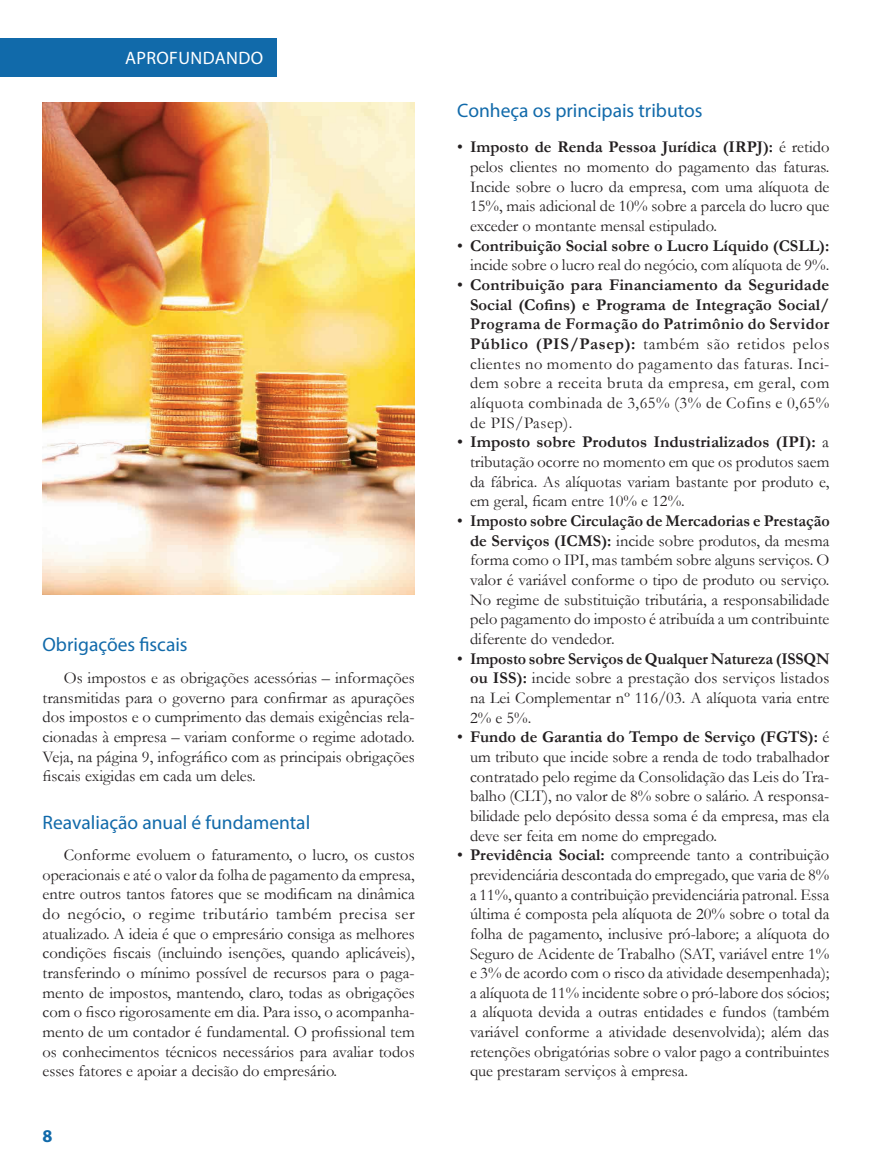
<style>
.page{position:relative;width:872px;height:1170px;background:#fff}
.page>*{position:absolute;margin:0;border:0;box-sizing:border-box;transform-origin:0 0}
.t1{font:19.5px "Myriad Pro";color:#116aaa}
.t2{font:18px "Myriad Pro";letter-spacing:.02em;color:#fff}
.t3{font:700 18px "Myriad Pro";color:#116aaa}
.t4{font:16.5px/19.6px "Garamond";color:#231f20;text-align:justify}
.s1{font-weight:700}
</style>
<div class="page">
<div style="left:0;top:38px;width:276px;height:39px;background:#116aaa"></div>
<img style="left:43px;top:102px;width:372px;height:492px">
<p class="t2" style="left:125px;top:47px;width:139px">APROFUNDANDO</p>
<p class="t1" style="left:43px;top:633px;width:147px">Obrigações fiscais</p>
<p class="t4" style="left:43px;top:667px;width:374px;text-indent:21px">Os impostos e as obrigações acessórias – informações transmitidas para o governo para confirmar as apurações dos impostos e o cumprimento das demais exigências rela&shy;cionadas à empresa – variam conforme o regime adotado.<br>Veja, na página 9, infográfico com as principais obrigações fiscais exigidas em cada um deles.</p>
<p class="t1" style="left:43px;top:809px;width:269px">Reavaliação anual é fundamental</p>
<p class="t4" style="left:43px;top:844px;width:374px;text-indent:21px">Conforme evoluem o faturamento, o lucro, os custos operacionais e até o valor da folha de pagamento da empresa, entre outros tantos fatores que se modificam na dinâmica do negócio, o regime tributário também precisa ser atualizado. A ideia é que o empresário consiga as melhores condições fiscais (incluindo isenções, quando aplicáveis), transferindo o mínimo possível de recursos para o paga&shy;mento de impostos, mantendo, claro, todas as obrigações com o fisco rigorosamente em dia. Para isso, o acompanha&shy;mento de um contador é fundamental. O profissional tem os conhecimentos técnicos necessários para avaliar todos esses fatores e apoiar a decisão do empresário.</p>
<p class="t3" style="left:43px;top:1124px;width:11px">8</p>
<p class="t1" style="left:457px;top:98px;width:247px">Conheça os principais tributos</p>
<p class="t4" style="left:470px;top:137px;width:361px;text-indent:-13px">• <span class="s1">Imposto de Renda Pessoa Jurídica (IRPJ):</span> é retido pelos clientes no momento do pagamento das faturas.<br>Incide sobre o lucro da empresa, com uma alíquota de 15%, mais adicional de 10% sobre a parcela do lucro que exceder o montante mensal estipulado.</p>
<p class="t4" style="left:457px;top:235px;width:374px;text-align:right">• <span class="s1">Contribuição Social sobre o Lucro Líquido (CSLL): </span>incide sobre o lucro real do negócio, com alíquota de 9%.</p>
<p class="t4" style="left:470px;top:274px;width:361px;text-indent:-13px">• <span class="s1">Contribuição para Financiamento da Seguridade Social (Cofins) e Programa de Integração Social/ Programa de Formação do Patrimônio do Servidor Público (PIS/Pasep):</span> também são retidos pelos clientes no momento do pagamento das faturas. Inci&shy;dem sobre a receita bruta da empresa, em geral, com alíquota combinada de 3,65% (3% de Cofins e 0,65% de PIS/Pasep).</p>
<p class="t4" style="left:470px;top:432px;width:361px;text-indent:-13px">• <span class="s1">Imposto sobre Produtos Industrializados (IPI):</span> a tributação ocorre no momento em que os produtos saem da fábrica. As alíquotas variam bastante por produto e, em geral, ficam entre 10% e 12%.</p>
<p class="t4" style="left:470px;top:510px;width:361px;text-indent:-13px">• <span class="s1">Imposto sobre Circulação de Mercadorias e Prestação de Serviços (ICMS):</span> incide sobre produtos, da mesma forma como o IPI, mas também sobre alguns serviços. O valor é variável conforme o tipo de produto ou serviço.<br>No regime de substituição tributária, a responsabilidade pelo pagamento do imposto é atribuída a um contribuinte diferente do vendedor.</p>
<p class="t4" style="left:470px;top:648px;width:361px;text-indent:-13px">• <span class="s1">Imposto sobre Serviços de Qualquer Natureza (ISSQN ou ISS):</span> incide sobre a prestação dos serviços listados na Lei Complementar nº 116/03. A alíquota varia entre 2% e 5%.</p>
<p class="t4" style="left:470px;top:726px;width:361px;text-indent:-13px">• <span class="s1">Fundo de Garantia do Tempo de Serviço (FGTS):</span> é um tributo que incide sobre a renda de todo trabalhador contratado pelo regime da Consolidação das Leis do Tra&shy;balho (CLT), no valor de 8% sobre o salário. A responsa&shy;bilidade pelo depósito dessa soma é da empresa, mas ela deve ser feita em nome do empregado.</p>
<p class="t4" style="left:470px;top:844px;width:361px;text-indent:-13px">• <span class="s1">Previdência Social:</span> compreende tanto a contribuição previdenciária descontada do empregado, que varia de 8% a 11%, quanto a contribuição previdenciária patronal. Essa última é composta pela alíquota de 20% sobre o total da folha de pagamento, inclusive pró-labore; a alíquota do Seguro de Acidente de Trabalho (SAT, variável entre 1% e 3% de acordo com o risco da atividade desempenhada); a alíquota de 11% incidente sobre o pró-labore dos sócios; a alíquota devida a outras entidades e fundos (também variável conforme a atividade desenvolvida); além das retenções obrigatórias sobre o valor pago a contribuintes que prestaram serviços à empresa.</p>
</div>
